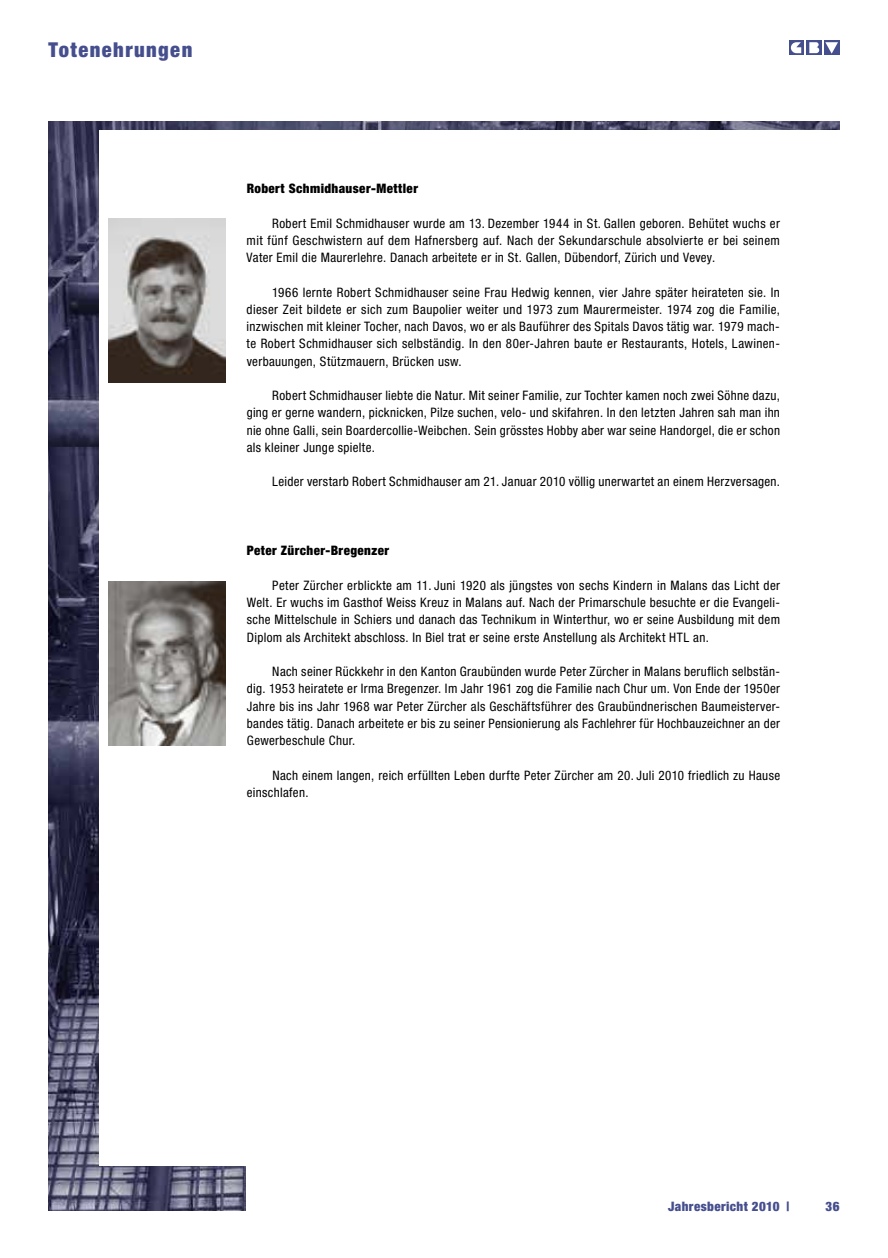
<style>
.page{position:relative;width:888px;height:1258px;background:#fff}
.page>*{position:absolute;margin:0;border:0;box-sizing:border-box;transform-origin:0 0}
.t1{font:900 condensed 20.55px "Helvetica Neue";letter-spacing:.07em;color:#464f8e}
.t2{font:condensed 13.05px/17.2px "Helvetica Neue";letter-spacing:.025em;color:#000;text-align:justify}
.t3{font:900 condensed 13.05px "Helvetica Neue";letter-spacing:.03em;color:#000}
.t4{font:900 condensed 13.05px "Helvetica Neue";letter-spacing:.03em;color:#464f8e}
</style>
<div class="page">
<img style="left:49px;top:121px;width:790px;height:1090px">
<div style="left:100px;top:130px;width:786px;height:1036px;background:#fff"></div>
<div style="left:247px;top:1159px;width:597px;height:61px;background:#fff"></div>
<svg style="left:806px;top:40px;width:15px;height:15px"></svg>
<svg style="left:789px;top:40px;width:15px;height:15px"></svg>
<div style="left:824px;top:40px;width:15px;height:15px;background:#464f8e"></div>
<svg style="left:825px;top:42px;width:13px;height:12px"></svg>
<svg style="left:809px;top:42px;width:10px;height:11px"></svg>
<svg style="left:791px;top:42px;width:10px;height:11px"></svg>
<img style="left:108px;top:581px;width:117px;height:164px">
<img style="left:108px;top:219px;width:117px;height:164px">
<h1 class="t1" style="left:49px;top:37px;width:145px">Totenehrungen</h1>
<p class="t3" style="left:247px;top:180px;width:173px">Robert Schmidhauser-Mettler</p>
<p class="t2" style="left:247px;top:214px;width:535px;text-indent:26px">Robert Emil Schmidhauser wurde am 13. Dezember 1944 in St. Gallen geboren. Behütet wuchs er mit fünf Geschwistern auf dem Hafnersberg auf. Nach der Sekundarschule absolvierte er bei seinem Vater Emil die Maurerlehre. Danach arbeitete er in St. Gallen, Dübendorf, Zürich und Vevey.</p>
<p class="t2" style="left:247px;top:283px;width:535px;text-indent:25px">1966 lernte Robert Schmidhauser seine Frau Hedwig kennen, vier Jahre später heirateten sie. In dieser Zeit bildete er sich zum Baupolier weiter und 1973 zum Maurermeister. 1974 zog die Familie, inzwischen mit kleiner Tocher, nach Davos, wo er als Bauführer des Spitals Davos tätig war. 1979 mach&shy;te Robert Schmidhauser sich selbständig. In den 80er-Jahren baute er Restaurants, Hotels, Lawinen&shy;verbauungen, Stützmauern, Brücken usw.</p>
<p class="t2" style="left:247px;top:387px;width:535px;text-indent:26px">Robert Schmidhauser liebte die Natur. Mit seiner Familie, zur Tochter kamen noch zwei Söhne dazu, ging er gerne wandern, picknicken, Pilze suchen, velo- und skifahren. In den letzten Jahren sah man ihn nie ohne Galli, sein Boardercollie-Weibchen. Sein grösstes Hobby aber war seine Handorgel, die er schon als kleiner Junge spielte.</p>
<p class="t2" style="left:272px;top:473px;width:509px">Leider verstarb Robert Schmidhauser am 21. Januar 2010 völlig unerwartet an einem Herzversagen.</p>
<p class="t3" style="left:247px;top:543px;width:144px">Peter Zürcher-Bregenzer</p>
<p class="t2" style="left:247px;top:577px;width:535px;text-indent:25px">Peter Zürcher erblickte am 11. Juni 1920 als jüngstes von sechs Kindern in Malans das Licht der Welt. Er wuchs im Gasthof Weiss Kreuz in Malans auf. Nach der Primarschule besuchte er die Evangeli&shy;sche Mittelschule in Schiers und danach das Technikum in Winterthur, wo er seine Ausbildung mit dem Diplom als Architekt abschloss. In Biel trat er seine erste Anstellung als Architekt HTL an.</p>
<p class="t2" style="left:247px;top:663px;width:535px;text-indent:26px">Nach seiner Rückkehr in den Kanton Graubünden wurde Peter Zürcher in Malans beruflich selbstän&shy;dig. 1953 heiratete er Irma Bregenzer. Im Jahr 1961 zog die Familie nach Chur um. Von Ende der 1950er Jahre bis ins Jahr 1968 war Peter Zürcher als Geschäftsführer des Graubündnerischen Baumeisterver&shy;bandes tätig. Danach arbeitete er bis zu seiner Pensionierung als Fachlehrer für Hochbauzeichner an der Gewerbeschule Chur.</p>
<p class="t2" style="left:247px;top:766px;width:535px;text-indent:25px">Nach einem langen, reich erfüllten Leben durfte Peter Zürcher am 20. Juli 2010 friedlich zu Hause einschlafen.</p>
<p class="t4" style="left:668px;top:1198px;width:123px">Jahresbericht 2010 |</p>
<p class="t4" style="left:825px;top:1198px;width:15px">36</p>
</div>
